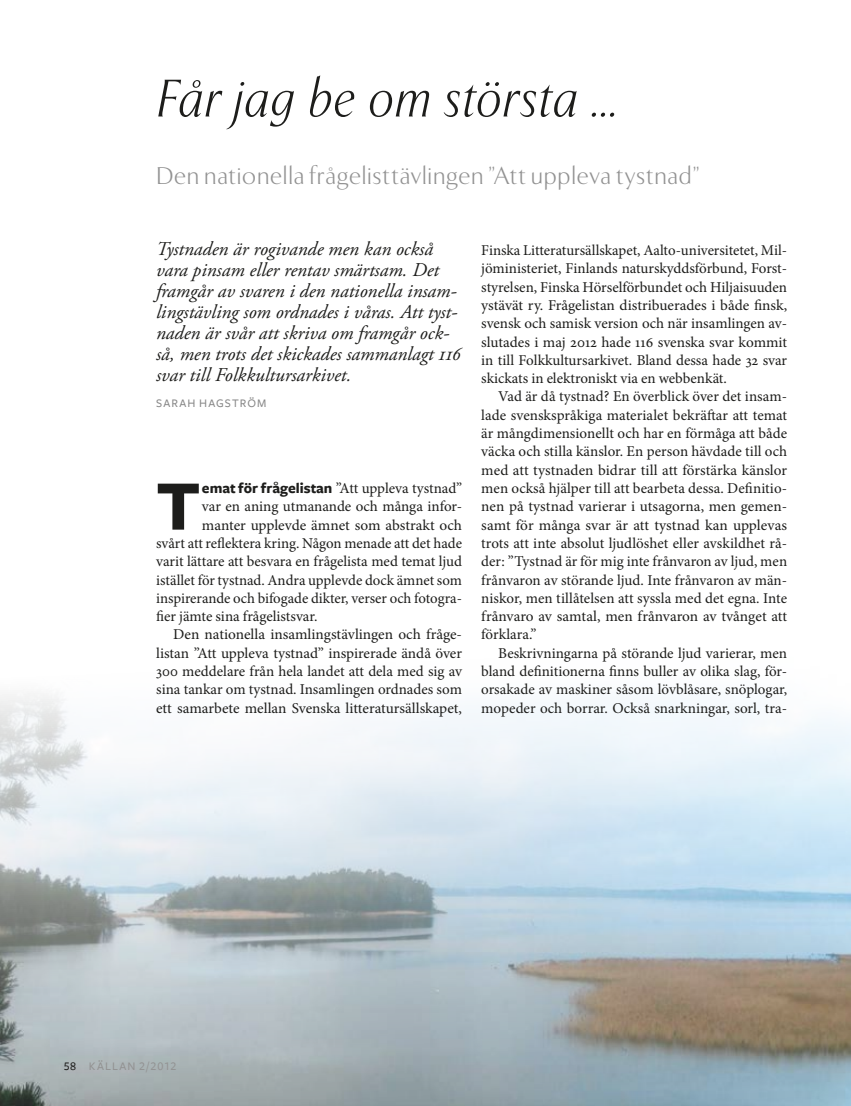
<style>
.page{position:relative;width:851px;height:1106px;background:#fff}
.page>*{position:absolute;margin:0;border:0;box-sizing:border-box;transform-origin:0 0}
.t1{font:700 73.5px "Freight Sans";color:#1d1d1b}
.t2{font:italic 300 52.5px "Exemplar Pro";letter-spacing:-.01em;color:#1d1d1b}
.t3{font:300 24px "Exemplar Pro";letter-spacing:.005em;color:#929292}
.t4{font:italic 19.5px/21px "Adobe Garamond Pro";color:#1d1d1b}
.t5{font:15px/18.3px "Minion Pro";color:#1d1d1b;text-align:justify}
.t6{font:500 12px "Freight Sans";letter-spacing:.095em;color:#929292}
.t7{font:500 12px "Freight Sans";letter-spacing:.095em;color:#878787}
.s1{font-family:"Freight Sans";font-weight:700}
.s2{font-family:"Freight Sans Medium SC";font-weight:400;color:#1d1d1b}
.s3{font-family:"Freight Sans Medium SC";font-weight:400}
</style>
<div class="page">
<img style="left:0;top:693px;width:850px;height:413px">
<h2 class="t2" style="left:156px;top:67px;width:464px">Får jag be om största ...</h2>
<h3 class="t3" style="left:156px;top:162px;width:545px">Den nationella frågelisttävlingen ”Att uppleva tystnad”</h3>
<p class="t4" style="left:156px;top:239px;width:306px">Tystnaden är rogivande men kan också vara pinsam eller rentav smärtsam. Det framgår av svaren i den nationella insam&shy;lingstävling som ordnades i våras. Att tyst&shy;naden är svår att skriva om framgår ock&shy;så, men trots det skickades sammanlagt 116 svar till Folkkultursarkivet.</p>
<p class="t7" style="left:156px;top:397px;width:110px">SARAH HAGSTRÖM</p>
<h1 class="t1" style="left:156px;top:466px;width:46px">T</h1>
<p class="t5" style="left:202px;top:479px;width:261px"><span class="s1">emat för frågelistan</span> ”Att uppleva tystnad”</p>
<p class="t5" style="left:202px;top:497px;width:261px">var en aning utmanande och många infor-</p>
<p class="t5" style="left:202px;top:516px;width:261px">manter upplevde ämnet som abstrakt och</p>
<p class="t5" style="left:156px;top:534px;width:307px">svårt att reflektera kring. Någon menade att det hade</p>
<p class="t5" style="left:156px;top:552px;width:307px">varit lättare att besvara en frågelista med temat ljud</p>
<p class="t5" style="left:156px;top:570px;width:307px">istället för tystnad. Andra upplevde dock ämnet som</p>
<p class="t5" style="left:156px;top:589px;width:307px">inspirerande och bifogade dikter, verser och fotogra-</p>
<p class="t5" style="left:156px;top:607px;width:163px">fier jämte sina frågelistsvar.</p>
<p class="t5" style="left:173px;top:625px;width:290px">Den nationella insamlingstävlingen och fråge-</p>
<p class="t5" style="left:156px;top:644px;width:307px">listan ”Att uppleva tystnad” inspirerade ändå över</p>
<p class="t5" style="left:156px;top:662px;width:307px">300 meddelare från hela landet att dela med sig av</p>
<p class="t5" style="left:156px;top:680px;width:307px">sina tankar om tystnad. Insamlingen ordnades som</p>
<p class="t5" style="left:156px;top:699px;width:307px">ett samarbete mellan Svenska litteratursällskapet,</p>
<p class="t5" style="left:481px;top:241px;width:307px">Finska Litteratursällskapet, Aalto-universitetet, Mil&shy;jöministeriet, Finlands naturskyddsförbund, Forst&shy;styrelsen, Finska Hörselförbundet och Hiljaisuuden ystävät ry. Frågelistan distribuerades i både finsk, svensk och samisk version och när insamlingen av&shy;slutades i maj 2012 hade 116 svenska svar kommit in till Folkkultursarkivet. Bland dessa hade 32 svar skickats in elektroniskt via en webbenkät.</p>
<p class="t5" style="left:481px;top:387px;width:307px;text-indent:17px">Vad är då tystnad? En överblick över det insam&shy;lade svenskspråkiga materialet bekräftar att temat är mångdimensionellt och har en förmåga att både väcka och stilla känslor. En person hävdade till och med att tystnaden bidrar till att förstärka känslor men också hjälper till att bearbeta dessa. Definitio&shy;nen på tystnad varierar i utsagorna, men gemen&shy;samt för många svar är att tystnad kan upplevas trots att inte absolut ljudlöshet eller avskildhet rå&shy;der: ”Tystnad är för mig inte frånvaron av ljud, men frånvaron av störande ljud. Inte frånvaron av män&shy;niskor, men tillåtelsen att syssla med det egna. Inte frånvaro av samtal, men frånvaron av tvånget att förklara.”</p>
<p class="t5" style="left:481px;top:644px;width:307px;text-indent:17px">Beskrivningarna på störande ljud varierar, men bland definitionerna finns buller av olika slag, för&shy;orsakade av maskiner såsom lövblåsare, snöplogar, mopeder och borrar. Också snarkningar, sorl, tra-</p>
<p class="t6" style="left:64px;top:1060px;width:114px"><span class="s2">58</span> KÄLLAN <span class="s3">2/2012</span></p>
</div>
